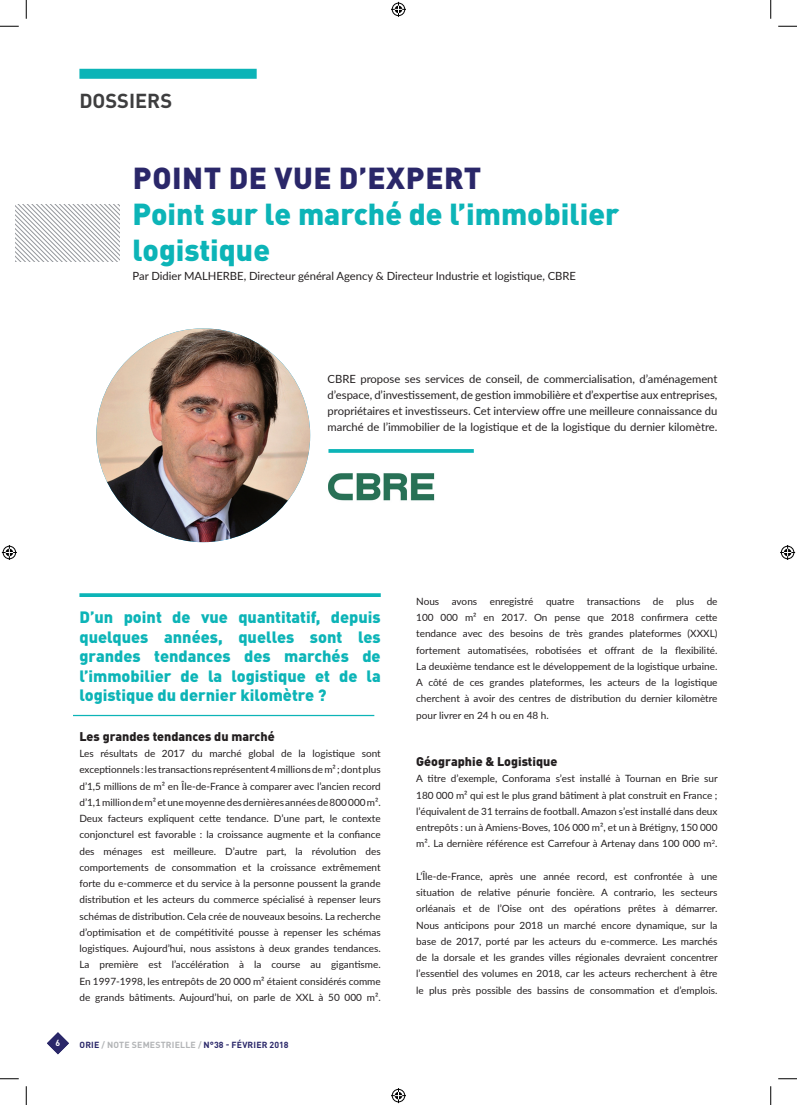
<style>
.page{position:relative;width:797px;height:1105px;background:#fff}
.page>*{position:absolute;margin:0;border:0;box-sizing:border-box;transform-origin:0 0}
.t1{font:900 30px/36px "DIN Pro";color:#0cb4b7}
.t2{font:900 30px "DIN Pro";letter-spacing:.02em;color:#2a2769}
.t3{font:700 20px "DIN Pro";color:#3e3e3f}
.t4{font:900 16.25px/19.5px "DIN Pro";color:#0cb4b7;text-align:justify}
.t5{font:900 12.5px "DIN Pro";color:#231f20}
.t6{font:11.25px/16.2px "Lato";color:#231f20;text-align:justify}
.t7{font:10px/16.2px "Lato";color:#231f20;text-align:justify}
.t8{font:700 8.75px "DIN Pro";letter-spacing:.02em;color:#2a2769}
.t9{font:700 8.75px "DIN Pro";color:#fff}
.s1{color:#b2b4b6}
</style>
<div class="page">
<div style="left:79px;top:69px;width:178px;height:10px;background:#0cb4b7"></div>
<svg style="left:47px;top:1032px;width:22px;height:22px"></svg>
<img style="left:328px;top:473px;width:107px;height:28px">
<hr style="left:73px;top:715px;width:301px;height:1px;background:#0cb4b7">
<svg style="left:79px;top:593px;width:302px;height:4px"></svg>
<svg style="left:328px;top:449px;width:146px;height:4px"></svg>
<svg style="left:16px;top:204px;width:103px;height:58px"></svg>
<img style="left:96px;top:328px;width:214px;height:214px;border-radius:107px">
<svg style="left:0;top:25px;width:19px;height:2px"></svg>
<svg style="left:778px;top:25px;width:19px;height:2px"></svg>
<svg style="left:0;top:1078px;width:19px;height:1px"></svg>
<svg style="left:778px;top:1078px;width:19px;height:1px"></svg>
<svg style="left:25px;top:0;width:2px;height:19px"></svg>
<svg style="left:25px;top:1086px;width:2px;height:19px"></svg>
<svg style="left:770px;top:0;width:1px;height:19px"></svg>
<svg style="left:770px;top:1086px;width:1px;height:19px"></svg>
<svg style="left:391px;top:2px;width:15px;height:15px"></svg>
<svg style="left:391px;top:1088px;width:15px;height:15px"></svg>
<svg style="left:2px;top:545px;width:15px;height:15px"></svg>
<svg style="left:780px;top:545px;width:15px;height:15px"></svg>
<h2 class="t3" style="left:79px;top:84px;width:94px">DOSSIERS</h2>
<h1 class="t2" style="left:133px;top:153px;width:350px">POINT DE VUE D’EXPERT</h1>
<h1 class="t1" style="left:133px;top:193px;width:488px">Point sur le marché de l’immobilier logistique</h1>
<p class="t6" style="left:133px;top:267px;width:445px">Par Didier MALHERBE, Directeur général Agency &amp; Directeur Industrie et logistique, CBRE</p>
<p class="t6" style="left:327px;top:370px;width:391px">CBRE propose ses services de conseil, de commercialisation, d’aménagement d’espace, d’investissement, de gestion immobilière et d’expertise aux entreprises, propriétaires et investisseurs. Cet interview offre une meilleure connaissance du marché de l’immobilier de la logistique et de la logistique du dernier kilomètre.</p>
<p class="t9" style="left:56px;top:1036px;width:6px">6</p>
<h3 class="t4" style="left:79px;top:605px;width:303px">D’un point de vue quantitatif, depuis quelques années, quelles sont les grandes tendances des marchés de l’immobilier de la logistique et de la logistique du dernier kilomètre ?</h3>
<p class="t5" style="left:79px;top:726px;width:197px">Les grandes tendances du marché</p>
<p class="t7" style="left:79px;top:745px;width:303px">Les résultats de 2017 du marché global de la logistique sont exceptionnels : les transactions représentent 4 millions de m²; dont plus d’1,5 millions de m² en Île-de-France à comparer avec l’ancien record d’1,1 million de m² et une moyenne des dernières années de 800000 m².<br>Deux facteurs expliquent cette tendance. D’une part, le contexte conjoncturel est favorable : la croissance augmente et la confiance des ménages est meilleure. D’autre part, la révolution des comportements de consommation et la croissance extrêmement forte du e-commerce et du service à la personne poussent la grande distribution et les acteurs du commerce spécialisé à repenser leurs schémas de distribution. Cela crée de nouveaux besoins. La recherche d’optimisation et de compétitivité pousse à repenser les schémas logistiques. Aujourd’hui, nous assistons à deux grandes tendances.<br>La première est l’accélération à la course au gigantisme.<br>En 1997-1998, les entrepôts de 20 000 m² étaient considérés comme de grands bâtiments. Aujourd’hui, on parle de XXL à 50 000 m².</p>
<p class="t8" style="left:79px;top:1038px;width:211px">ORIE <span class="s1">/ NOTE SEMESTRIELLE /</span> N°38 - FÉVRIER 2018</p>
<p class="t7" style="left:416px;top:593px;width:303px">Nous avons enregistré quatre transactions de plus de 100 000 m² en 2017. On pense que 2018 confirmera cette tendance avec des besoins de très grandes plateformes (XXXL) fortement automatisées, robotisées et offrant de la flexibilité.<br>La deuxième tendance est le développement de la logistique urbaine.<br>A côté de ces grandes plateformes, les acteurs de la logistique cherchent à avoir des centres de distribution du dernier kilomètre pour livrer en 24 h ou en 48 h.</p>
<p class="t5" style="left:416px;top:751px;width:143px">Géographie &amp; Logistique</p>
<p class="t7" style="left:416px;top:770px;width:303px">A titre d’exemple, Conforama s’est installé à Tournan en Brie sur 180 000 m² qui est le plus grand bâtiment à plat construit en France ; l’équivalent de 31 terrains de football. Amazon s’est installé dans deux entrepôts : un à Amiens-Boves, 106 000 m², et un à Brétigny, 150 000 m². La dernière référence est Carrefour à Artenay dans 100 000 m<sup>2</sup>.</p>
<p class="t7" style="left:416px;top:868px;width:303px">L’Île-de-France, après une année record, est confrontée à une situation de relative pénurie foncière. A contrario, les secteurs orléanais et de l’Oise ont des opérations prêtes à démarrer.<br>Nous anticipons pour 2018 un marché encore dynamique, sur la base de 2017, porté par les acteurs du e-commerce. Les marchés de la dorsale et les grandes villes régionales devraient concentrer l’essentiel des volumes en 2018, car les acteurs recherchent à être le plus près possible des bassins de consommation et d’emplois.</p>
</div>
